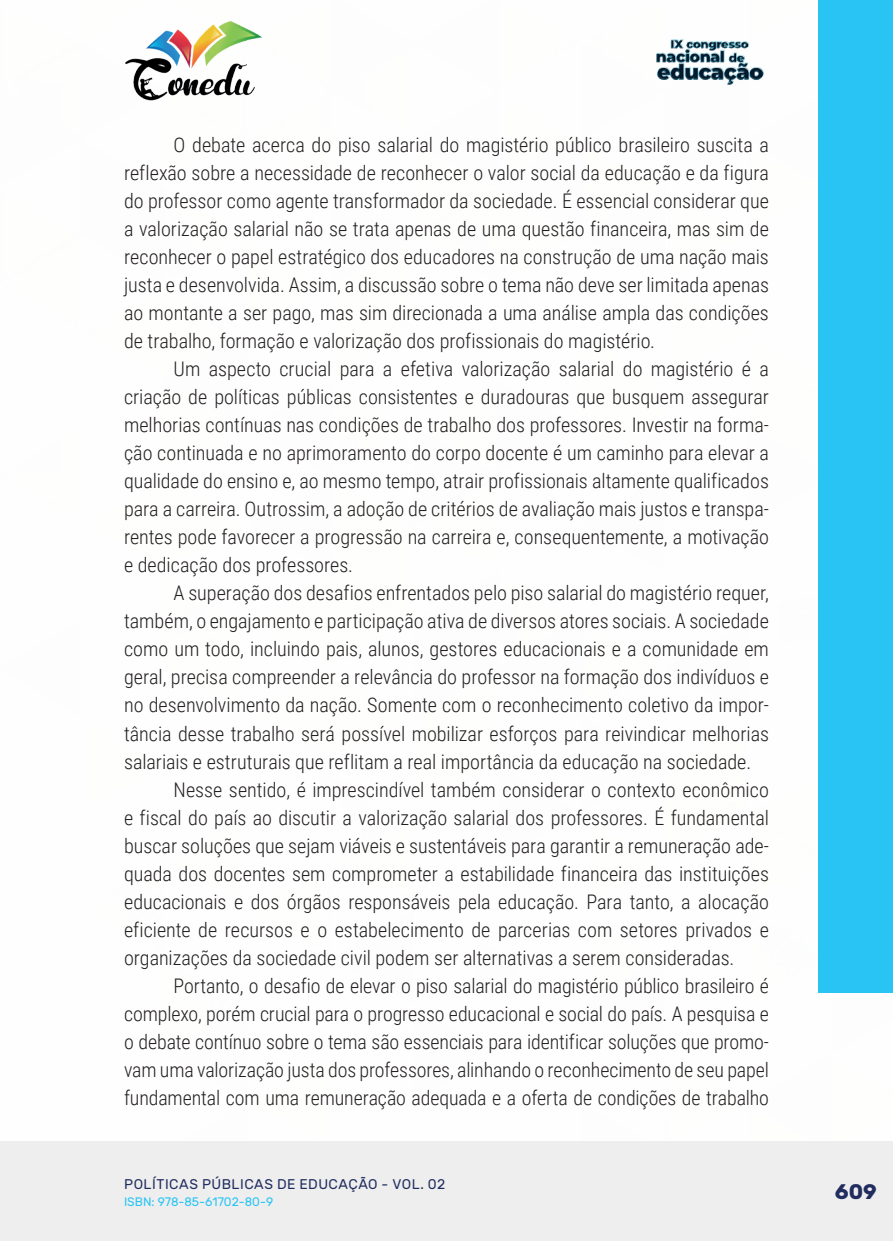
<style>
.page{position:relative;width:893px;height:1241px;background:#fff}
.page>*{position:absolute;margin:0;border:0;box-sizing:border-box;transform-origin:0 0}
.t1{font:700 21px "Rubik";color:#202d5e}
._9_CORPO{font:300 20.12px/28px "Roboto Condensed";color:#231f20;text-align:justify}
.t2{font:14px "Rubik";letter-spacing:.035em;color:#202d5e}
.t3{font:12.25px "Rubik";color:#29c4f3}
</style>
<div class="page">
<div style="left:0;top:1141px;width:893px;height:99px;background:#eeeeef"></div>
<div style="left:819px;top:0;width:74px;height:992px;background:#29c4f3"></div>
<img style="left:125px;top:20px;width:137px;height:81px">
<img style="left:656px;top:39px;width:108px;height:46px">
<p class="_9_CORPO" style="left:124px;top:130px;width:646px;text-indent:50px">O debate acerca do piso salarial do magistério público brasileiro suscita a reflexão sobre a necessidade de reconhecer o valor social da educação e da figura do professor como agente transformador da sociedade. É essencial considerar que a valorização salarial não se trata apenas de uma questão financeira, mas sim de reconhecer o papel estratégico dos educadores na construção de uma nação mais justa e desenvolvida. Assim, a discussão sobre o tema não deve ser limitada apenas ao montante a ser pago, mas sim direcionada a uma análise ampla das condições de trabalho, formação e valorização dos profissionais do magistério.</p>
<p class="_9_CORPO" style="left:124px;top:354px;width:646px;text-indent:50px">Um aspecto crucial para a efetiva valorização salarial do magistério é a criação de políticas públicas consistentes e duradouras que busquem assegurar melhorias contínuas nas condições de trabalho dos professores. Investir na forma&shy;ção continuada e no aprimoramento do corpo docente é um caminho para elevar a qualidade do ensino e, ao mesmo tempo, atrair profissionais altamente qualificados para a carreira. Outrossim, a adoção de critérios de avaliação mais justos e transpa&shy;rentes pode favorecer a progressão na carreira e, consequentemente, a motivação e dedicação dos professores.</p>
<p class="_9_CORPO" style="left:124px;top:578px;width:646px;text-indent:50px">A superação dos desafios enfrentados pelo piso salarial do magistério requer, também, o engajamento e participação ativa de diversos atores sociais. A sociedade como um todo, incluindo pais, alunos, gestores educacionais e a comunidade em geral, precisa compreender a relevância do professor na formação dos indivíduos e no desenvolvimento da nação. Somente com o reconhecimento coletivo da impor&shy;tância desse trabalho será possível mobilizar esforços para reivindicar melhorias salariais e estruturais que reflitam a real importância da educação na sociedade.</p>
<p class="_9_CORPO" style="left:124px;top:774px;width:646px;text-indent:50px">Nesse sentido, é imprescindível também considerar o contexto econômico e fiscal do país ao discutir a valorização salarial dos professores. É fundamental buscar soluções que sejam viáveis e sustentáveis para garantir a remuneração ade&shy;quada dos docentes sem comprometer a estabilidade financeira das instituições educacionais e dos órgãos responsáveis pela educação. Para tanto, a alocação eficiente de recursos e o estabelecimento de parcerias com setores privados e organizações da sociedade civil podem ser alternativas a serem consideradas.</p>
<p class="_9_CORPO" style="left:124px;top:970px;width:646px;text-indent:50px">Portanto, o desafio de elevar o piso salarial do magistério público brasileiro é complexo, porém crucial para o progresso educacional e social do país. A pesquisa e o debate contínuo sobre o tema são essenciais para identificar soluções que promo&shy;vam uma valorização justa dos professores, alinhando o reconhecimento de seu papel fundamental com uma remuneração adequada e a oferta de condições de trabalho</p>
<p class="t2" style="left:124px;top:1175px;width:323px">POLÍTICAS PÚBLICAS DE EDUCAÇÃO - VOL. 02</p>
<p class="t3" style="left:124px;top:1194px;width:151px">ISBN: 978-85-61702-80-9</p>
<p class="t1" style="left:835px;top:1179px;width:43px">609</p>
</div>
